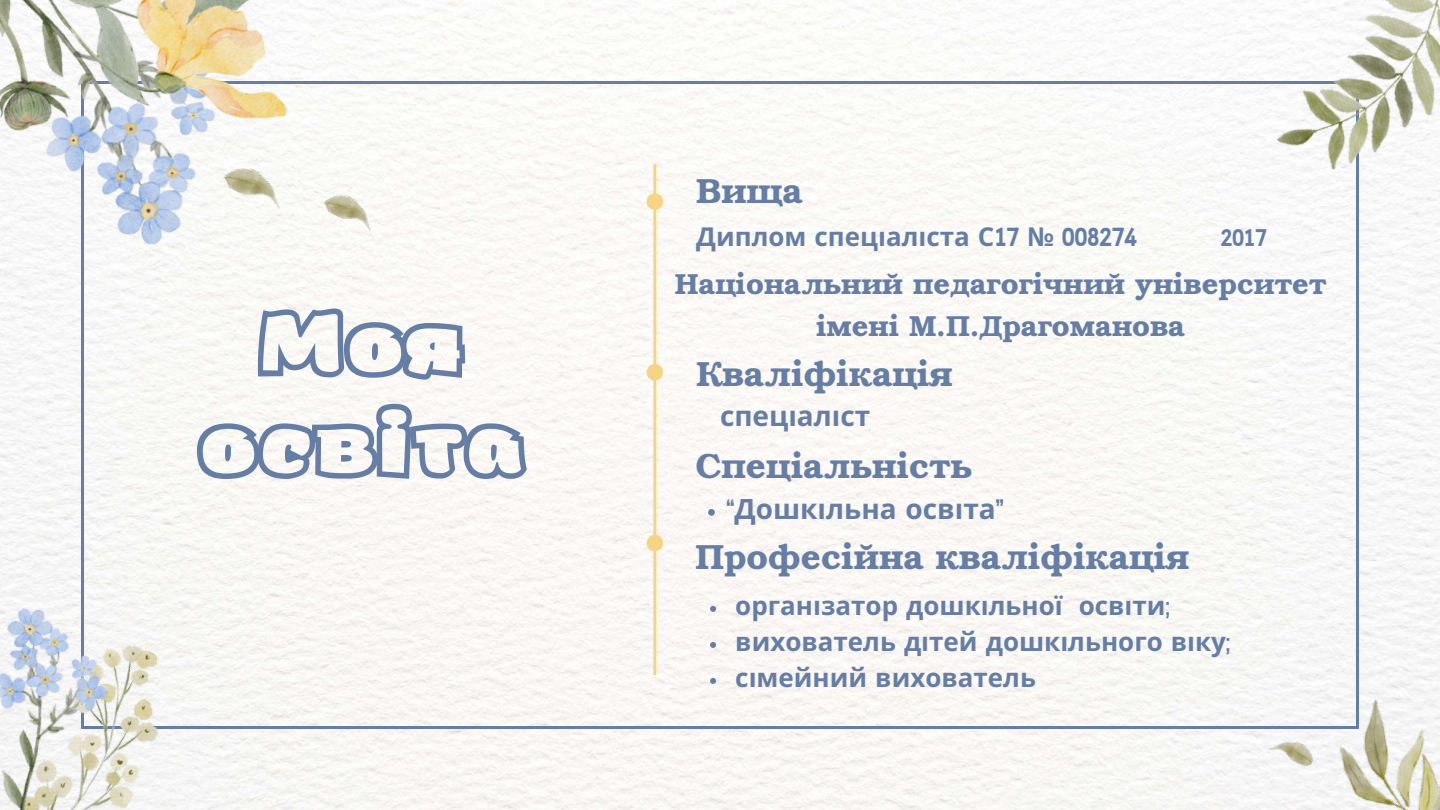
<style>
.page{position:relative;width:1440px;height:810px;background:#fff}
.page>*{position:absolute;margin:0;border:0;box-sizing:border-box;transform-origin:0 0}
.t1{font:80px/101.2px "ZT Arturo Heavyoutline";letter-spacing:.04em;color:#677ea4;text-align:center}
.t2{font:700 35px "Te X Gyre Bonum";color:#677ea4}
.t3{font:700 29px/42px "Te X Gyre Bonum";color:#677ea4;text-align:center}
.t4{font:700 28px "Noto Sans";color:#677ea4}
.t5{font:700 26px/36px "Noto Sans";color:#677ea4}
.t6{font:700 24px "Cloud Cond";color:#677ea4}
.s1{font-family:"Cloud Cond"}
</style>
<div class="page">
<div style="left:81px;top:81px;width:1278px;height:648px;background:#faf8f5"></div>
<img style="left:0;top:0;width:362px;height:284px">
<img style="left:154px;top:628px;width:48px;height:182px">
<img style="left:321px;top:188px;width:59px;height:45px">
<img style="left:1267px;top:0;width:173px;height:208px">
<hr style="left:653px;top:164px;width:3px;height:511px;background:#f5d486">
<div style="left:647px;top:193px;width:16px;height:17px;background:#f5d486;border-radius:50%"></div>
<div style="left:647px;top:364px;width:16px;height:17px;background:#f5d486;border-radius:50%"></div>
<svg style="left:708px;top:509px;width:7px;height:7px"></svg>
<div style="left:647px;top:535px;width:16px;height:16px;background:#f5d486;border-radius:50%"></div>
<svg style="left:710px;top:606px;width:6px;height:6px"></svg>
<svg style="left:710px;top:642px;width:6px;height:6px"></svg>
<svg style="left:710px;top:678px;width:6px;height:6px"></svg>
<img style="left:0;top:594px;width:154px;height:216px">
<img style="left:1301px;top:694px;width:139px;height:116px">
<img style="left:1267px;top:732px;width:50px;height:36px">
<h1 class="t1" style="left:199px;top:303px;width:326px">Моя освіта</h1>
<h2 class="t2" style="left:696px;top:164px;width:108px">Вища</h2>
<p class="t5" style="left:696px;top:218px;width:442px">Диплом спеціаліста С<span class="s1">17</span> № <span class="s1">008274</span></p>
<p class="t6" style="left:1221px;top:228px;width:47px">2017</p>
<p class="t3" style="left:675px;top:261px;width:653px">Національний педагогічний університет імені М.П.Драгоманова</p>
<h2 class="t2" style="left:695px;top:346px;width:258px">Кваліфікація</h2>
<p class="t4" style="left:720px;top:396px;width:152px">спеціаліст</p>
<h2 class="t2" style="left:695px;top:438px;width:278px">Cпеціальність</h2>
<p class="t4" style="left:726px;top:489px;width:279px"><span class="s1">“</span>Дошкільна освіта<span class="s1">”</span></p>
<h2 class="t2" style="left:695px;top:530px;width:495px">Професійна кваліфікація</h2>
<p class="t5" style="left:735px;top:587px;width:496px">організатор дошкільної освіти<span class="s1">; </span>вихователь дітей дошкільного ві ку<span class="s1">; </span>сі мейний вихователь</p>
</div>
